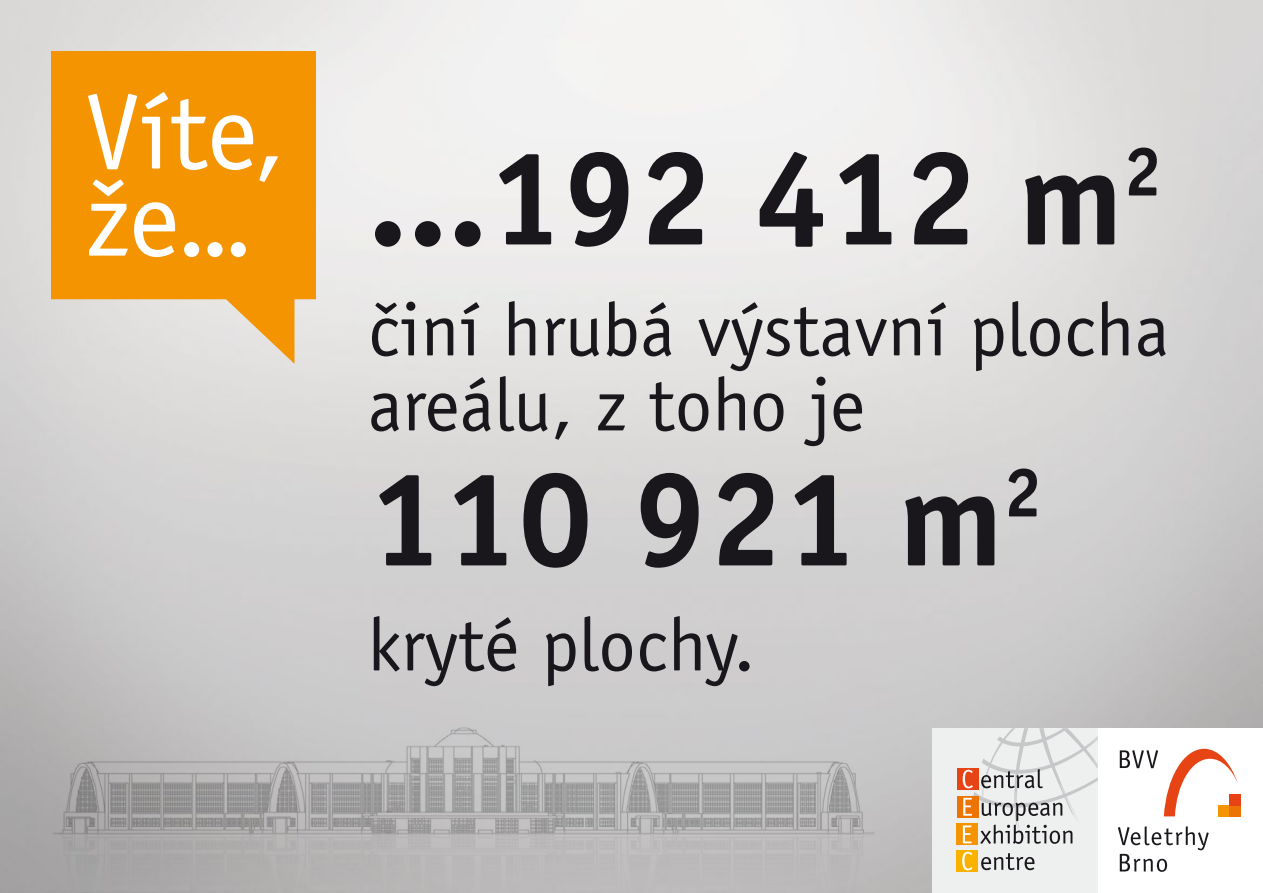
<style>
.page{position:relative;width:1263px;height:893px;background:#fff}
.page>*{position:absolute;margin:0;border:0;box-sizing:border-box;transform-origin:0 0}
.t1{font:700 135px "Officina Sans CE";color:#1a171c}
.t2{font:108px/87px "ITC Officina Sans CE";color:#fff}
.t3{font:75px/75px "ITC Officina Sans CE";color:#1a171c}
</style>
<div class="page">
<img style="left:32px;top:712px;width:861px;height:181px">
<svg style="left:1118px;top:826px;width:91px;height:46px"></svg>
<svg style="left:1120px;top:750px;width:38px;height:18px"></svg>
<div style="left:1230px;top:805px;width:11px;height:11px;background:#ec7405"></div>
<div style="left:1230px;top:794px;width:11px;height:11px;background:#e64415"></div>
<svg style="left:1164px;top:749px;width:74px;height:67px"></svg>
<div style="left:932px;top:728px;width:166px;height:165px;background:#eeefef"></div>
<div style="left:957px;top:768px;width:21px;height:22px;background:#e64415"></div>
<div style="left:957px;top:796px;width:21px;height:21px;background:#ec7405"></div>
<svg style="left:981px;top:853px;width:53px;height:17px"></svg>
<div style="left:956px;top:850px;width:22px;height:22px;background:#f9b200"></div>
<svg style="left:962px;top:852px;width:10px;height:18px"></svg>
<svg style="left:956px;top:824px;width:22px;height:21px"></svg>
<svg style="left:963px;top:728px;width:135px;height:116px"></svg>
<svg style="left:51px;top:51px;width:265px;height:313px;background:#efa128"></svg>
<h2 class="t2" style="left:86px;top:89px;width:202px">Víte, že...</h2>
<h1 class="t1" style="left:368px;top:121px;width:796px">...192 412 m<sup>2</sup></h1>
<p class="t3" style="left:368px;top:293px;width:803px">činí hrubá výstavní plocha areálu, z toho je</p>
<h1 class="t1" style="left:368px;top:442px;width:676px">110 921 m<sup>2</sup></h1>
<p class="t3" style="left:368px;top:608px;width:389px">kryté plochy.</p>
</div>
